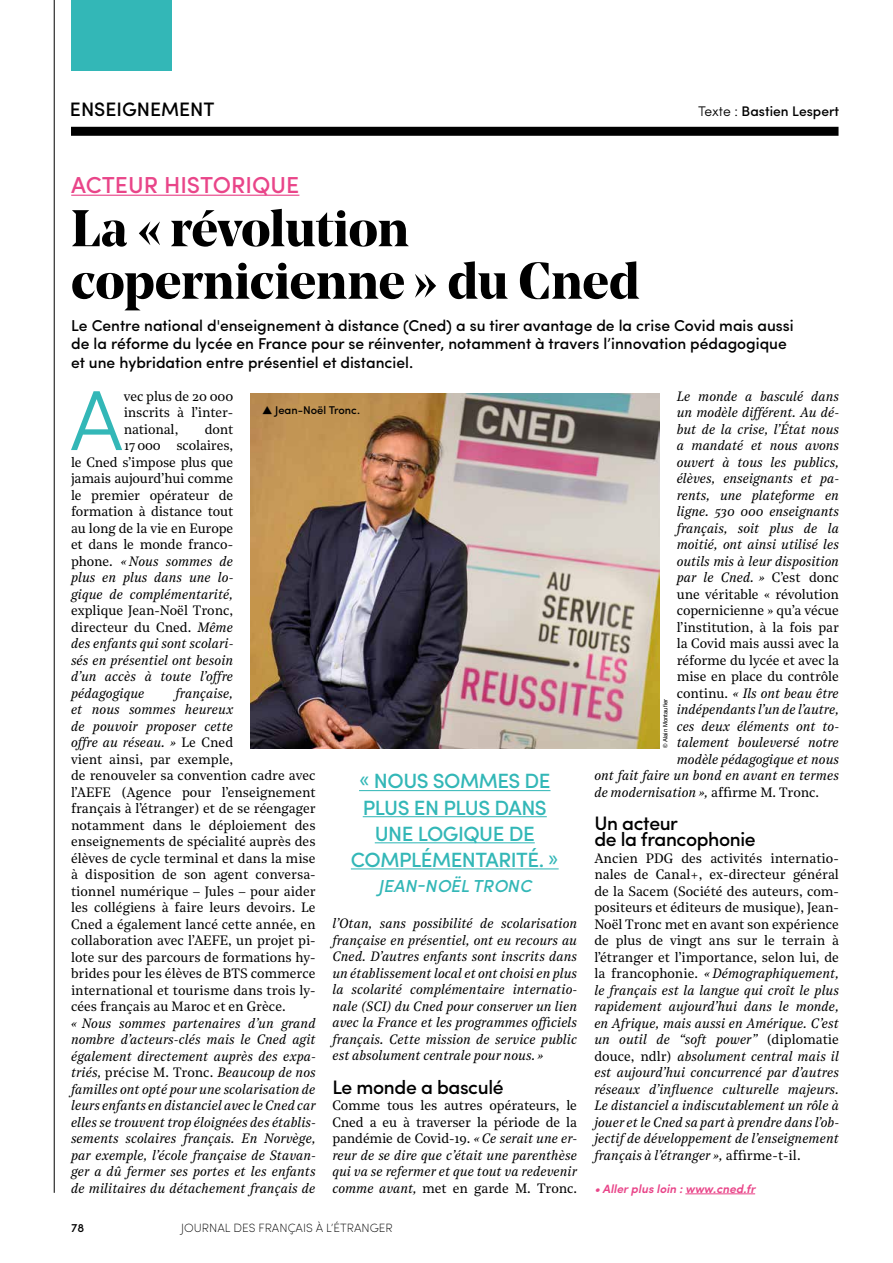
<style>
.page{position:relative;width:893px;height:1263px;background:#fff}
.page>*{position:absolute;margin:0;border:0;box-sizing:border-box;transform-origin:0 0}
.t1{font:300 85.35px "Sofia Pro";color:#33b7b7}
.t2{font:700 51.3px/52.5px "Noe Display";color:#000}
.t3{font:500 23.1px "Sofia Pro";color:#e94589}
.t4{font:500 20.7px/26.1px "Sofia Pro";letter-spacing:-.025em;color:#33b7b7;text-align:center}
.t5{font:500 19.5px/16.5px "Sofia Pro";letter-spacing:-.02em;color:#000}
.t6{font:500 19.5px "Sofia Pro";color:#000}
.t7{font:italic 500 17.4px "Sofia Pro";color:#33b7b7}
.t8{font:500 15.75px/18.8px "Sofia Pro";color:#000}
.t9{font:500 13.95px "Sofia Pro";color:#000}
.t10{font:italic 13.5px/16.5px "Noe Text";color:#000;text-align:justify}
.t11{font:13.5px/16.5px "Noe Text";letter-spacing:-.005em;color:#000;text-align:justify}
.t12{font:200 12px "Sofia Pro";color:#000}
.t13{font:italic 600 12px "Sofia Pro";color:#e94589}
.t14{font:500 12px "Sofia Pro";color:#000}
.t15{font:500 11.25px "Sofia Pro";color:#000}
.t16{font:6px "Helvetica";color:#000}
.s1{font-weight:300}
.s2{font-style:italic}
.s3{font-style:normal}
</style>
<div class="page">
<hr style="left:54px;top:0;width:1px;height:1193px;background:#000">
<div style="left:71px;top:127px;width:767px;height:9px;background:#000"></div>
<div style="left:71px;top:0;width:100px;height:70px;background:#33b7b7"></div>
<hr style="left:685px;top:1193px;width:70px;height:1px;background:#e94589">
<hr style="left:359px;top:790px;width:191px;height:1px;background:#33b7b7">
<hr style="left:363px;top:816px;width:184px;height:1px;background:#33b7b7">
<hr style="left:375px;top:842px;width:160px;height:1px;background:#33b7b7">
<hr style="left:351px;top:868px;width:208px;height:1px;background:#33b7b7">
<img style="left:250px;top:394px;width:410px;height:355px">
<hr style="left:71px;top:195px;width:228px;height:1px;background:#e94589">
<svg style="left:263px;top:406px;width:9px;height:8px"></svg>
<h3 class="t6" style="left:70px;top:95px;width:146px">ENSEIGNEMENT</h3>
<h3 class="t3" style="left:71px;top:167px;width:230px">ACTEUR HISTORIQUE</h3>
<h2 class="t2" style="left:71px;top:201px;width:570px">La « révolution copernicienne » du Cned</h2>
<p class="t9" style="left:698px;top:101px;width:143px"><span class="s1">Texte :</span> Bastien Lespert</p>
<p class="t8" style="left:71px;top:315px;width:724px">Le Centre national d'enseignement à distance (Cned) a su tirer avantage de la crise Covid mais aussi de la réforme du lycée en France pour se réinventer, notamment à travers l’innovation pédagogique et une hybridation entre présentiel et distanciel.</p>
<h1 class="t1" style="left:69px;top:357px;width:56px">A</h1>
<p class="t11" style="left:124px;top:387px;width:111px">vec plus de 20 000 inscrits à l’inter&shy;national,</p>
<p class="t15" style="left:275px;top:402px;width:86px">Jean-Noël Tronc.</p>
<p class="t11" style="left:71px;top:420px;width:164px;text-align:right">dont<br>17 000 scolaires,<br>le Cned s’impose plus que jamais aujourd’hui comme le premier opérateur de formation à distance tout au long de la vie en Europe et dans le monde franco&shy;phone. <span class="s2">« Nous sommes de plus en plus dans une lo&shy;gique de complémentarité,</span></p>
<p class="t10" style="left:71px;top:601px;width:164px"><span class="s3">explique Jean-Noël Tronc, directeur du Cned.</span> Même des enfants qui sont scolari&shy;sés en présentiel ont besoin d’un accès à toute l’offre pédagogique</p>
<p class="t11" style="left:71px;top:684px;width:246px;text-align:left;text-indent:104px"><span class="s2">française,<br>et nous sommes heureux<br>de pouvoir proposer cette<br>offre au réseau. »</span> Le Cned<br>vient ainsi, par exemple,<br>de renouveler sa convention cadre avec l’AEFE (Agence pour l’enseignement français à l’étranger) et de se réengager notamment dans le déploiement des enseignements de spécialité auprès des élèves de cycle terminal et dans la mise à disposition de son agent conversa&shy;tionnel numérique – Jules – pour aider les collégiens à faire leurs devoirs. Le Cned a également lancé cette année, en collaboration avec l’AEFE, un projet pi&shy;lote sur des parcours de formations hy&shy;brides pour les élèves de BTS commerce international et tourisme dans trois ly&shy;cées français au Maroc et en Grèce.</p>
<p class="t10" style="left:71px;top:1014px;width:246px">« Nous sommes partenaires d’un grand nombre d’acteurs-clés mais le Cned agit également directement auprès des expa&shy;triés, <span class="s3">précise M. Tronc.</span> Beaucoup de nos familles ont opté pour une scolarisation de leurs enfants en distanciel avec le Cned car elles se trouvent trop éloignées des établis&shy;sements scolaires français. En Norvège, par exemple, l’école française de Stavan&shy;ger a dû fermer ses portes et les enfants de militaires du détachement français de</p>
<h3 class="t4" style="left:351px;top:767px;width:209px">« NOUS SOMMES DE<br>PLUS EN PLUS DANS<br>UNE LOGIQUE DE<br>COMPLÉMENTARITÉ. »</h3>
<p class="t7" style="left:379px;top:873px;width:154px">JEAN-NOËL TRONC</p>
<p class="t10" style="left:332px;top:915px;width:246px">l’Otan, sans possibilité de scolarisation française en présentiel, ont eu recours au Cned. D’autres enfants sont inscrits dans un établissement local et ont choisi en plus la scolarité complémentaire internatio&shy;nale (SCI) du Cned pour conserver un lien avec la France et les programmes officiels français. Cette mission de service public est absolument centrale pour nous. »</p>
<h3 class="t5" style="left:332px;top:1077px;width:173px">Le monde a basculé</h3>
<p class="t11" style="left:332px;top:1096px;width:246px">Comme tous les autres opérateurs, le Cned a eu à traverser la période de la pandémie de Covid-19. <span class="s2">« Ce serait une er&shy;reur de se dire que c’était une parenthèse qui va se refermer et que tout va redevenir comme avant,</span> met en garde M. Tronc.</p>
<p class="t14" style="left:71px;top:1219px;width:15px">78</p>
<p class="t12" style="left:181px;top:1220px;width:213px">JOURNAL DES FRANÇAIS À L’ÉTRANGER</p>
<p class="t10" style="left:677px;top:387px;width:164px">Le monde a basculé dans</p>
<p class="t10" style="left:677px;top:403px;width:164px">un modèle différent. Au dé-</p>
<p class="t10" style="left:677px;top:420px;width:164px">but de la crise, l’État nous</p>
<p class="t10" style="left:677px;top:436px;width:164px">a mandaté et nous avons</p>
<p class="t10" style="left:677px;top:453px;width:164px">ouvert à tous les publics,</p>
<p class="t10" style="left:677px;top:469px;width:164px">élèves, enseignants et pa-</p>
<p class="t10" style="left:677px;top:486px;width:164px">rents, une plateforme en</p>
<p class="t10" style="left:677px;top:502px;width:164px">ligne. 530 000 enseignants</p>
<p class="t10" style="left:677px;top:519px;width:164px">français, soit plus de la</p>
<p class="t10" style="left:677px;top:535px;width:164px">moitié, ont ainsi utilisé les</p>
<p class="t10" style="left:677px;top:552px;width:164px">outils mis à leur disposition</p>
<p class="t10" style="left:677px;top:568px;width:164px">par le Cned. » <span class="s3">C’est donc</span></p>
<p class="t11" style="left:677px;top:585px;width:164px">une véritable « révolution</p>
<p class="t11" style="left:677px;top:601px;width:164px">copernicienne » qu’a vécue</p>
<p class="t11" style="left:677px;top:618px;width:164px">l’institution, à la fois par</p>
<p class="t11" style="left:677px;top:634px;width:164px">la Covid mais aussi avec la</p>
<p class="t11" style="left:677px;top:651px;width:164px">réforme du lycée et avec la</p>
<p class="t11" style="left:677px;top:667px;width:164px">mise en place du contrôle</p>
<p class="t10" style="left:677px;top:684px;width:164px"><span class="s3">continu.</span> « Ils ont beau être</p>
<p class="t10" style="left:677px;top:700px;width:164px">indépendants l’un de l’autre,</p>
<p class="t10" style="left:677px;top:717px;width:164px">ces deux éléments ont to-</p>
<p class="t10" style="left:677px;top:733px;width:164px">talement bouleversé notre</p>
<p class="t10" style="left:677px;top:750px;width:164px">modèle pédagogique et nous</p>
<p class="t10" style="left:594px;top:766px;width:246px">ont fait faire un bond en avant en termes</p>
<p class="t10" style="left:594px;top:783px;width:226px">de modernisation », <span class="s3">affirme M. Tronc.</span></p>
<h3 class="t5" style="left:594px;top:813px;width:163px">Un acteur<br>de la francophonie</h3>
<p class="t10" style="left:594px;top:849px;width:246px"><span class="s3">Ancien PDG des activités internatio&shy;nales de Canal+, ex-directeur général de la Sacem (Société des auteurs, com&shy;positeurs et éditeurs de musique), Jean-Noël Tronc met en avant son expérience de plus de vingt ans sur le terrain à l’étranger et l’importance, selon lui, de la francophonie.</span> « Démographiquement, le français est la langue qui croît le plus rapidement aujourd’hui dans le monde, en Afrique, mais aussi en Amérique. C’est un outil de “soft power” <span class="s3">(diplomatie douce, ndlr)</span> absolument central mais il est aujourd’hui concurrencé par d’autres réseaux d’influence culturelle majeurs.<br>Le distanciel a indiscutablement un rôle à jouer et le Cned sa part à prendre dans l’ob&shy;jectif de développement de l’enseignement français à l’étranger », <span class="s3">affirme-t-il.</span></p>
<p class="t13" style="left:594px;top:1179px;width:163px">• Aller plus loin : www.cned.fr</p>
<p class="t16" style="left:661px;top:748px;width:51px;rotate:-90deg">© Alain Montaufier</p>
</div>
